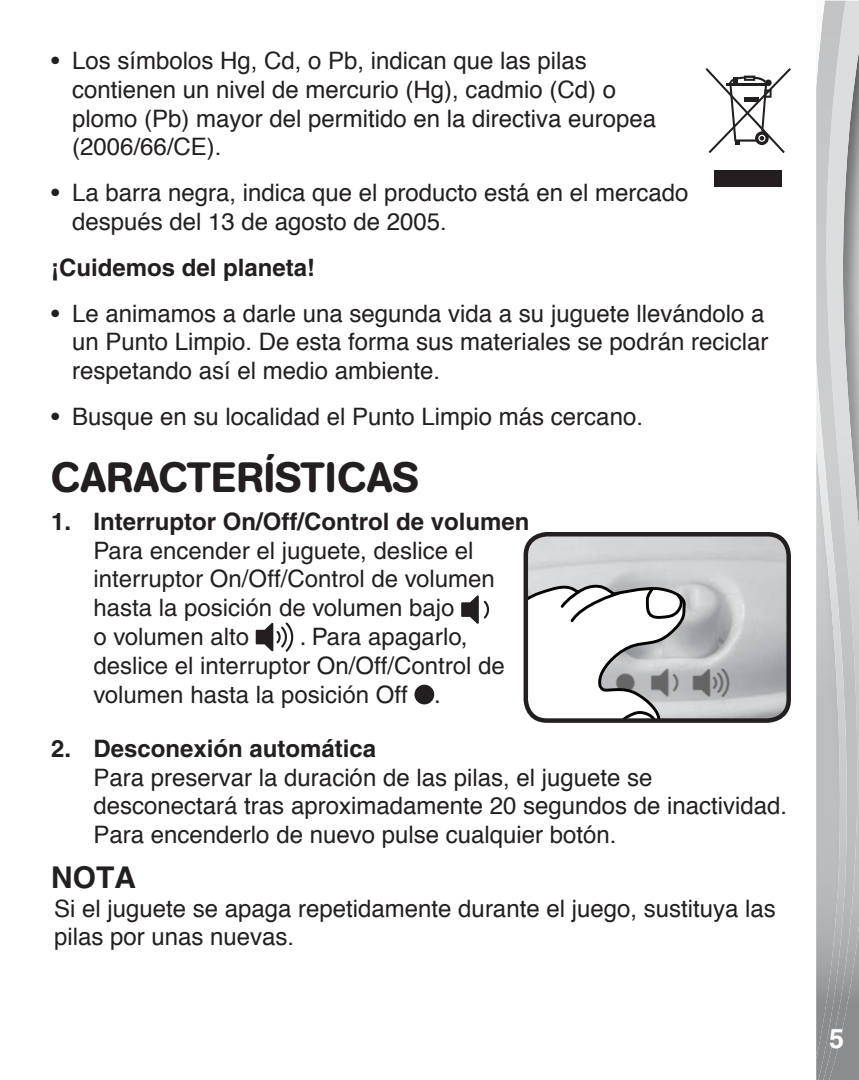
<style>
.page{position:relative;width:859px;height:1080px;background:#fff}
.page>*{position:absolute;margin:0;border:0;box-sizing:border-box;transform-origin:0 0}
.Subhead_1{font:500 42px "AG Book Rounded";color:#231f20}
.body_text1{font:700 30px "Helvetica";color:#231f20}
.t1{font:700 27px "Helvetica";color:#fff}
.point{font:24px/28.8px "Helvetica";color:#231f20}
.body_text1-2{font:24px/28.8px "Helvetica";color:#231f20}
.body_text1-3{font:500 24px/28.8px "Helvetica";color:#231f20}
.body_text1-4{font:700 24px "Helvetica";color:#231f20}
.point-2{font:700 24px "Helvetica";color:#231f20}
.s1{font-weight:500}
</style>
<div class="page">
<img style="left:849px;top:1px;width:10px;height:1079px">
<img style="left:816px;top:1px;width:33px;height:1079px">
<svg style="left:461px;top:595px;width:29px;height:29px"></svg>
<svg style="left:256px;top:622px;width:38px;height:30px"></svg>
<div style="left:414px;top:685px;width:20px;height:19px;background:#231f20;border-radius:50%"></div>
<img style="left:528px;top:537px;width:258px;height:181px">
<svg style="left:528px;top:583px;width:159px;height:135px"></svg>
<div style="left:523px;top:532px;width:268px;height:191px;border:4px solid #231f20;border-radius:21px"></div>
<div style="left:714px;top:170px;width:68px;height:17px;background:#231f20"></div>
<svg style="left:705px;top:68px;width:86px;height:85px"></svg>
<p class="point" style="left:72px;top:47px;width:586px;text-indent:-21px"><span class="s1">•</span> Los símbolos Hg, Cd, o Pb, indican que las pilas contienen un nivel de mercurio (Hg), cadmio (Cd) o plomo (Pb) mayor del permitido en la directiva europea (2006/66/CE).</p>
<p class="point" style="left:72px;top:179px;width:618px;text-indent:-21px"><span class="s1">•</span> La barra negra, indica que el producto está en el mercado después del 13 de agosto de 2005.</p>
<p class="point-2" style="left:51px;top:253px;width:266px">¡Cuidemos del planeta!</p>
<p class="point" style="left:72px;top:300px;width:698px;text-indent:-21px"><span class="s1">•</span> Le animamos a darle una segunda vida a su juguete llevándolo a un Punto Limpio. De esta forma sus materiales se podrán reciclar respetando así el medio ambiente.</p>
<p class="point" style="left:51px;top:403px;width:593px"><span class="s1">•</span> Busque en su localidad el Punto Limpio más cercano.</p>
<p class="Subhead_1" style="left:51px;top:453px;width:369px">CARACTERÍSTICAS</p>
<p class="body_text1-4" style="left:51px;top:507px;width:480px">1. Interruptor On/Off/Control de volumen</p>
<p class="body_text1-3" style="left:94px;top:536px;width:403px">Para encender el juguete, deslice el interruptor On/Off/Control de volumen hasta la posición de volumen bajo<br>o volumen alto</p>
<p class="body_text1-3" style="left:94px;top:622px;width:413px;text-indent:206px">. Para apagarlo, deslice el interruptor On/Off/Control de volumen hasta la posición Off .</p>
<p class="body_text1-4" style="left:51px;top:734px;width:327px">2. Desconexión automática</p>
<p class="body_text1-2" style="left:94px;top:764px;width:695px">Para preservar la duración de las pilas, el juguete se desconectará tras aproximadamente 20 segundos de inactividad.<br>Para encenderlo de nuevo pulse cualquier botón.</p>
<p class="body_text1" style="left:51px;top:859px;width:86px">NOTA</p>
<p class="body_text1-2" style="left:54px;top:894px;width:723px">Si el juguete se apaga repetidamente durante el juego, sustituya las pilas por unas nuevas.</p>
<p class="t1" style="left:829px;top:1022px;width:17px">5</p>
</div>
